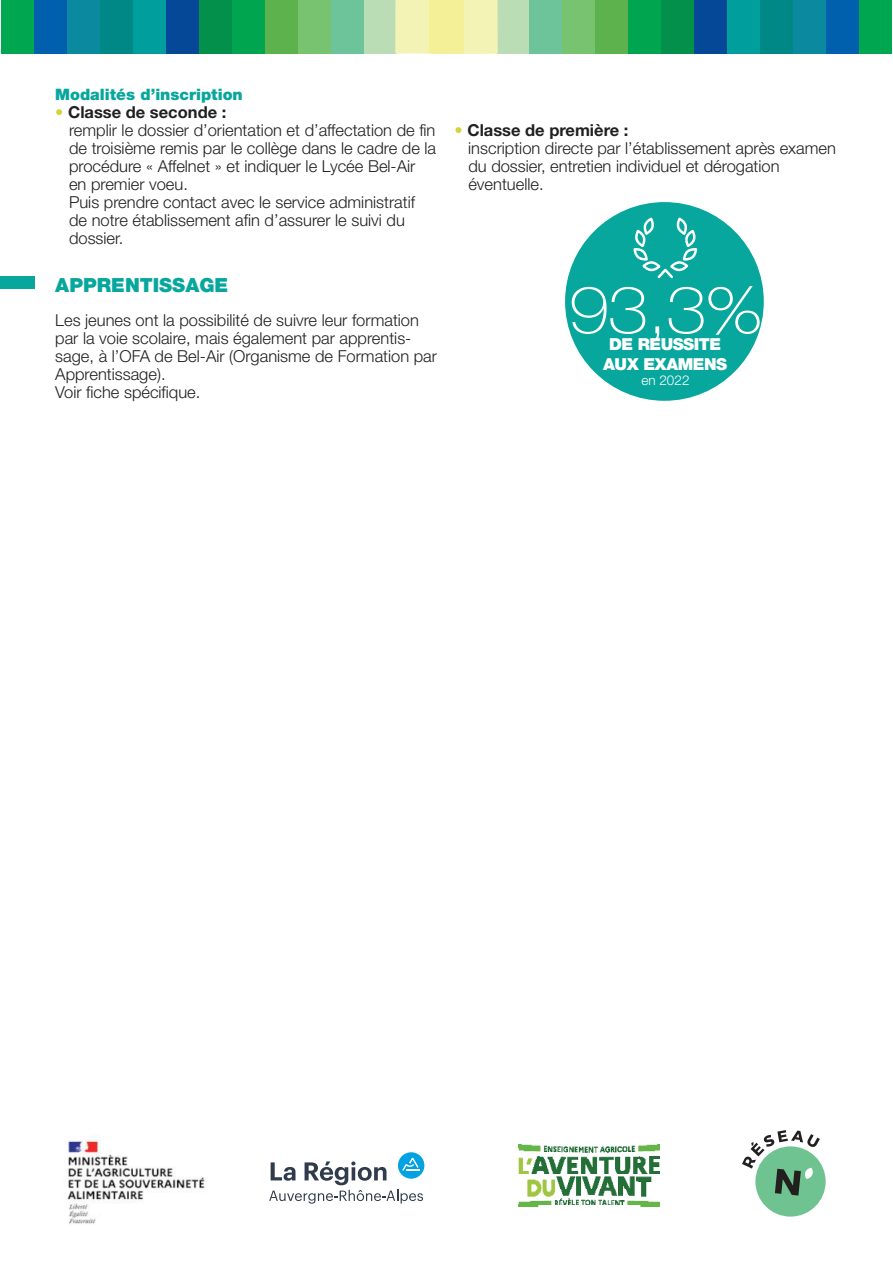
<style>
.page{position:relative;width:893px;height:1263px;background:#fff}
.page>*{position:absolute;margin:0;border:0;box-sizing:border-box;transform-origin:0 0}
.t1{font:100 66px "Helvetica Neue";color:#fff;scale:1.11 1}
.t2{font:900 19.5px "Helvetica Neue";color:#07a79d}
.t3{font:300 16.5px/18px "Helvetica Neue";color:#221f1f}
.t4{font:900 16.5px/19.8px "Helvetica Neue";letter-spacing:-.03em;color:#fff;text-align:center}
.t5{font:900 15.75px "Helvetica Neue";color:#07a79d}
.t6{font:300 13.5px "Helvetica Neue";color:#fff}
.s1{color:#d3d436}
.s2{font-weight:700}
</style>
<div class="page">
<div style="left:661px;top:0;width:33px;height:54px;background:#03904a"></div>
<div style="left:496px;top:0;width:33px;height:54px;background:#baddb5"></div>
<div style="left:529px;top:0;width:33px;height:54px;background:#6dc49a"></div>
<div style="left:562px;top:0;width:33px;height:54px;background:#77c370"></div>
<div style="left:595px;top:0;width:33px;height:54px;background:#5eb24e"></div>
<div style="left:628px;top:0;width:33px;height:54px;background:#00a550"></div>
<div style="left:859px;top:0;width:33px;height:54px;background:#00a751"></div>
<div style="left:694px;top:0;width:33px;height:54px;background:#054897"></div>
<div style="left:727px;top:0;width:33px;height:54px;background:#009f9d"></div>
<div style="left:760px;top:0;width:33px;height:54px;background:#008886"></div>
<div style="left:793px;top:0;width:33px;height:54px;background:#0a899f"></div>
<div style="left:826px;top:0;width:33px;height:54px;background:#0060ae"></div>
<div style="left:464px;top:0;width:34px;height:54px;background:#f3f3b5"></div>
<div style="left:431px;top:0;width:34px;height:54px;background:#f3f097"></div>
<div style="left:199px;top:0;width:33px;height:54px;background:#03904a"></div>
<div style="left:364px;top:0;width:33px;height:54px;background:#baddb5"></div>
<div style="left:331px;top:0;width:33px;height:54px;background:#6dc49a"></div>
<div style="left:298px;top:0;width:33px;height:54px;background:#77c370"></div>
<div style="left:265px;top:0;width:33px;height:54px;background:#5eb24e"></div>
<div style="left:232px;top:0;width:33px;height:54px;background:#00a550"></div>
<div style="left:1px;top:0;width:33px;height:54px;background:#00a751"></div>
<div style="left:166px;top:0;width:33px;height:54px;background:#054897"></div>
<div style="left:133px;top:0;width:33px;height:54px;background:#009f9d"></div>
<div style="left:100px;top:0;width:33px;height:54px;background:#008886"></div>
<div style="left:67px;top:0;width:33px;height:54px;background:#0a899f"></div>
<div style="left:34px;top:0;width:33px;height:54px;background:#0060ae"></div>
<div style="left:395px;top:0;width:33px;height:54px;background:#f3f3b5"></div>
<div style="left:428px;top:0;width:33px;height:54px;background:#f3f097"></div>
<div style="left:0;top:276px;width:34px;height:13px;background:#07a79d"></div>
<div style="left:565px;top:202px;width:199px;height:199px;background:#07a79d;border-radius:50%"></div>
<svg style="left:633px;top:217px;width:64px;height:61px"></svg>
<img style="left:67px;top:1135px;width:138px;height:89px">
<img style="left:519px;top:1144px;width:141px;height:62px">
<div style="left:398px;top:1152px;width:26px;height:27px;background:#00a2e1;border-radius:50%"></div>
<svg style="left:269px;top:1158px;width:154px;height:46px"></svg>
<div style="left:755px;top:1146px;width:71px;height:70px;background:#6fc390;border-radius:50%"></div>
<svg style="left:742px;top:1130px;width:78px;height:65px"></svg>
<p class="t5" style="left:55px;top:86px;width:189px">Modalités d’inscription</p>
<p class="t3" style="left:69px;top:105px;width:369px;text-indent:-14px"><span class="s1">•</span> <span class="s2">Classe de seconde :<br></span>remplir le dossier d’orientation et d’affectation de fin de troisième remis par le collège dans le cadre de la procédure « Affelnet » et indiquer le Lycée Bel-Air en premier voeu.<br>Puis prendre contact avec le service administratif de notre établissement afin d’assurer le suivi du dossier.</p>
<p class="t2" style="left:55px;top:274px;width:175px">APPRENTISSAGE</p>
<p class="t3" style="left:55px;top:312px;width:383px">Les jeunes ont la possibilité de suivre leur formation par la voie scolaire, mais également par apprentis&shy;sage, à l’OFA de Bel-Air (Organisme de Formation par Apprentissage).<br>Voir fiche spécifique.</p>
<p class="t3" style="left:468px;top:123px;width:369px;text-indent:-14px"><span class="s1">•</span> <span class="s2">Classe de première :<br></span>inscription directe par l’établissement après examen du dossier, entretien individuel et dérogation éventuelle.</p>
<h1 class="t1" style="left:568px;top:286px;width:176px">93,3%</h1>
<p class="t4" style="left:603px;top:334px;width:125px">DE REUSSITE<br>AUX EXAMENS</p>
<p class="t6" style="left:641px;top:375px;width:50px">en 2022</p>
</div>
